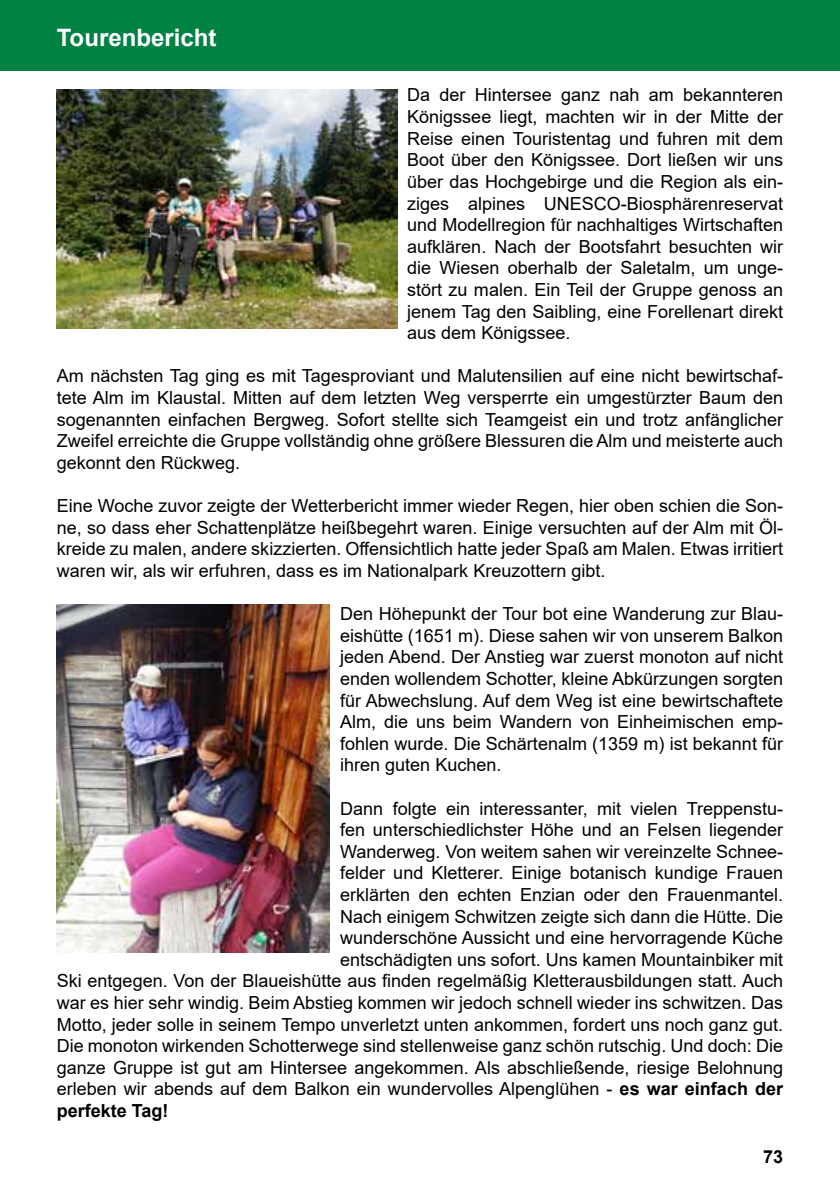
<style>
.page{position:relative;width:840px;height:1191px;background:#fff}
.page>*{position:absolute;margin:0;border:0;box-sizing:border-box;transform-origin:0 0}
.t1{font:700 24px "Arial";color:#fff}
.t2{font:18px/21.6px "Arial";color:#000;text-align:justify}
.t3{font:700 18px "Arial";color:#000}
.s1{font-weight:700}
</style>
<div class="page">
<div style="left:0;top:0;width:839px;height:71px;background:#008244"></div>
<img style="left:57px;top:89px;width:340px;height:240px">
<img style="left:57px;top:604px;width:272px;height:348px">
<h1 class="t1" style="left:57px;top:20px;width:161px">Tourenbericht</h1>
<p class="t2" style="left:407px;top:84px;width:377px">Da der Hintersee ganz nah am bekannteren Königssee liegt, machten wir in der Mitte der Reise einen Touristentag und fuhren mit dem Boot über den Königssee. Dort ließen wir uns über das Hochgebirge und die Region als ein&shy;ziges alpines UNESCO-Biosphärenreservat und Modellregion für nachhaltiges Wirtschaften aufklären. Nach der Bootsfahrt besuchten wir die Wiesen oberhalb der Saletalm, um unge&shy;stört zu malen. Ein Teil der Gruppe genoss an jenem Tag den Saibling, eine Forellenart direkt aus dem Königssee.</p>
<p class="t2" style="left:57px;top:365px;width:727px">Am nächsten Tag ging es mit Tagesproviant und Malutensilien auf eine nicht bewirtschaf&shy;tete Alm im Klaustal. Mitten auf dem letzten Weg versperrte ein umgestürzter Baum den sogenannten einfachen Bergweg. Sofort stellte sich Teamgeist ein und trotz anfänglicher Zweifel erreichte die Gruppe vollständig ohne größere Blessuren die Alm und meisterte auch gekonnt den Rückweg.</p>
<p class="t2" style="left:57px;top:495px;width:727px">Eine Woche zuvor zeigte der Wetterbericht immer wieder Regen, hier oben schien die Son&shy;ne, so dass eher Schattenplätze heißbegehrt waren. Einige versuchten auf der Alm mit Öl&shy;kreide zu malen, andere skizzierten. Offensichtlich hatte jeder Spaß am Malen. Etwas irritiert waren wir, als wir erfuhren, dass es im Nationalpark Kreuzottern gibt.</p>
<p class="t2" style="left:340px;top:603px;width:444px">Den Höhepunkt der Tour bot eine Wanderung zur Blau&shy;eishütte (1651 m). Diese sahen wir von unserem Balkon jeden Abend. Der Anstieg war zuerst monoton auf nicht enden wollendem Schotter, kleine Abkürzungen sorgten für Abwechslung. Auf dem Weg ist eine bewirtschaftete Alm, die uns beim Wandern von Einheimischen emp&shy;fohlen wurde. Die Schärtenalm (1359 m) ist bekannt für ihren guten Kuchen.</p>
<p class="t2" style="left:340px;top:797px;width:444px">Dann folgte ein interessanter, mit vielen Treppenstu-</p>
<p class="t2" style="left:340px;top:819px;width:444px">fen unterschiedlichster Höhe und an Felsen liegender</p>
<p class="t2" style="left:340px;top:840px;width:444px">Wanderweg. Von weitem sahen wir vereinzelte Schnee-</p>
<p class="t2" style="left:340px;top:862px;width:444px">felder und Kletterer. Einige botanisch kundige Frauen</p>
<p class="t2" style="left:340px;top:883px;width:444px">erklärten den echten Enzian oder den Frauenmantel.</p>
<p class="t2" style="left:340px;top:905px;width:444px">Nach einigem Schwitzen zeigte sich dann die Hütte. Die</p>
<p class="t2" style="left:340px;top:927px;width:444px">wunderschöne Aussicht und eine hervorragende Küche</p>
<p class="t2" style="left:340px;top:948px;width:444px">entschädigten uns sofort. Uns kamen Mountainbiker mit</p>
<p class="t2" style="left:57px;top:970px;width:727px">Ski entgegen. Von der Blaueishütte aus finden regelmäßig Kletterausbildungen statt. Auch</p>
<p class="t2" style="left:57px;top:991px;width:727px">war es hier sehr windig. Beim Abstieg kommen wir jedoch schnell wieder ins schwitzen. Das</p>
<p class="t2" style="left:57px;top:1013px;width:727px">Motto, jeder solle in seinem Tempo unverletzt unten ankommen, fordert uns noch ganz gut.</p>
<p class="t2" style="left:57px;top:1035px;width:727px">Die monoton wirkenden Schotterwege sind stellenweise ganz schön rutschig. Und doch: Die</p>
<p class="t2" style="left:57px;top:1056px;width:727px">ganze Gruppe ist gut am Hintersee angekommen. Als abschließende, riesige Belohnung</p>
<p class="t2" style="left:57px;top:1078px;width:727px">erleben wir abends auf dem Balkon ein wundervolles Alpenglühen - <span class="s1">es war einfach der</span></p>
<p class="t3" style="left:57px;top:1098px;width:113px">perfekte Tag!</p>
<p class="t3" style="left:762px;top:1143px;width:22px">73</p>
</div>
